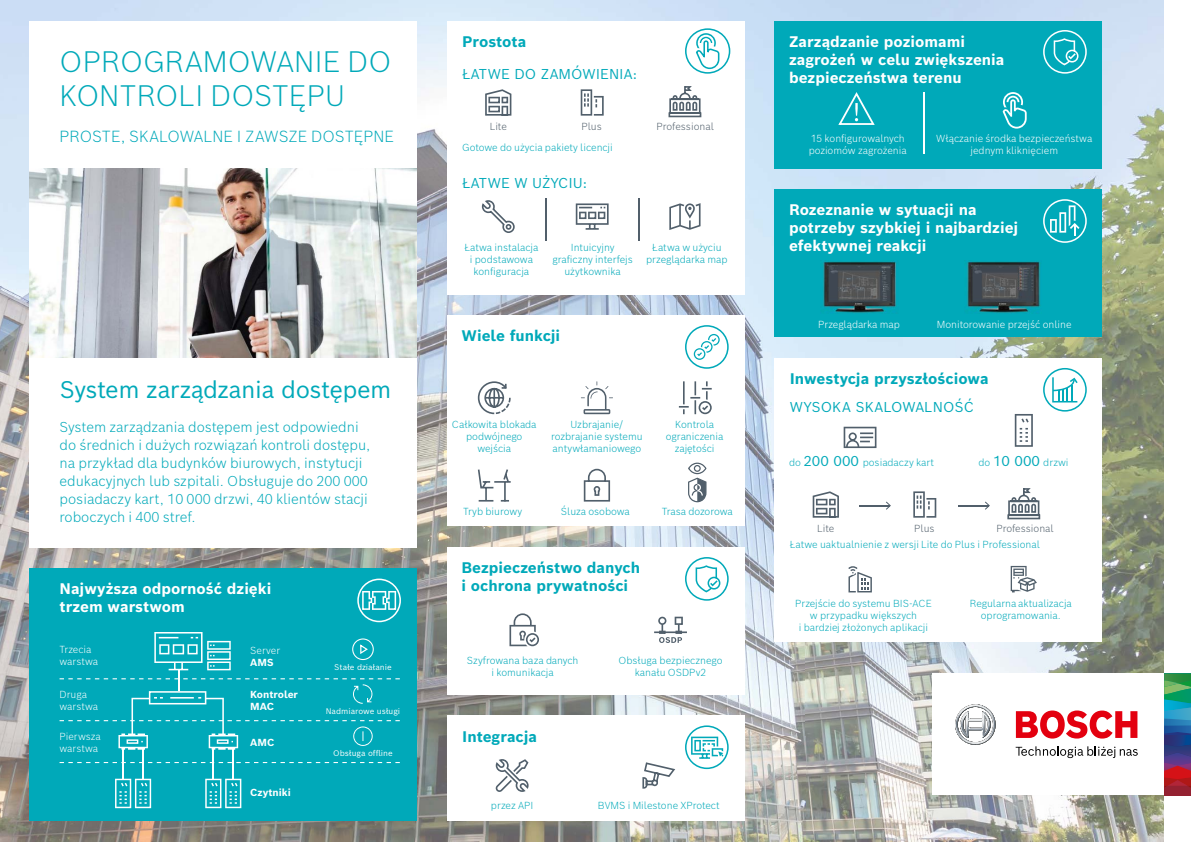
<style>
.page{position:relative;width:1191px;height:842px;background:#fff}
.page>*{position:absolute;margin:0;border:0;box-sizing:border-box;transform-origin:0 0}
.t1{font:300 29px/34.8px "Bosch Sans";color:#00a9b9}
.t2{font:23.5px "Bosch Sans";letter-spacing:-.02em;color:#00a9b9}
.t3{font:300 15.8px "Bosch Sans";color:#00a9b9}
.t4{font:700 15px/18px "Bosch Sans";color:#fff}
.t5{font:700 15px/18px "Bosch Sans";color:#00a9b9}
.t6{font:300 14px/18px "Bosch Sans";color:#00a9b9}
.t7{font:14px "Bosch Sans";color:#00a9b9}
.t8{font:300 10px/12px "Bosch Sans";color:#00a9b9;text-align:center}
.t9{font:300 10px/12px "Bosch Sans";color:#fff}
.t10{font:300 10px "Bosch Sans";color:#515f6b}
.t11{font:700 10px/12px "Bosch Sans";color:#fff}
.t12{font:8px "Bosch Sans";color:#fff}
.s1{font-weight:400;font-size:14px}
</style>
<div class="page">
<img style="left:0;top:0;width:630px;height:842px">
<img style="left:630px;top:0;width:455px;height:210px">
<img style="left:1085px;top:0;width:79px;height:842px">
<img style="left:630px;top:210px;width:175px;height:632px">
<img style="left:805px;top:337px;width:281px;height:505px">
<div style="left:30px;top:568px;width:387px;height:253px;background:#00a9b9"></div>
<div style="left:446px;top:547px;width:298px;height:148px;background:#fff"></div>
<div style="left:446px;top:21px;width:298px;height:274px;background:#fff"></div>
<div style="left:774px;top:21px;width:327px;height:147px;background:#00a9b9"></div>
<div style="left:446px;top:716px;width:298px;height:105px;background:#fff"></div>
<div style="left:774px;top:189px;width:327px;height:148px;background:#00a9b9"></div>
<div style="left:30px;top:358px;width:387px;height:189px;background:#fff"></div>
<div style="left:30px;top:21px;width:387px;height:147px;background:#fff"></div>
<img style="left:30px;top:168px;width:387px;height:190px">
<div style="left:446px;top:315px;width:298px;height:211px;background:#fff"></div>
<div style="left:774px;top:358px;width:327px;height:284px;background:#fff"></div>
<img style="left:823px;top:260px;width:74px;height:53px">
<svg style="left:576px;top:203px;width:32px;height:27px"></svg>
<svg style="left:669px;top:203px;width:31px;height:27px"></svg>
<svg style="left:485px;top:89px;width:26px;height:27px"></svg>
<svg style="left:482px;top:200px;width:33px;height:33px"></svg>
<hr style="left:545px;top:199px;width:1px;height:42px;background:#515f6b">
<hr style="left:638px;top:199px;width:1px;height:42px;background:#515f6b">
<svg style="left:838px;top:92px;width:36px;height:33px"></svg>
<svg style="left:496px;top:759px;width:32px;height:33px"></svg>
<hr style="left:923px;top:93px;width:1px;height:61px;background:#fff">
<svg style="left:509px;top:613px;width:30px;height:33px"></svg>
<hr style="left:122px;top:748px;width:2px;height:31px;background:#fff">
<hr style="left:142px;top:748px;width:2px;height:31px;background:#fff">
<svg style="left:115px;top:779px;width:36px;height:29px"></svg>
<hr style="left:213px;top:748px;width:1px;height:31px;background:#fff">
<hr style="left:232px;top:748px;width:2px;height:31px;background:#fff">
<svg style="left:205px;top:779px;width:36px;height:29px"></svg>
<svg style="left:60px;top:762px;width:340px;height:1px"></svg>
<svg style="left:642px;top:762px;width:33px;height:27px"></svg>
<svg style="left:685px;top:28px;width:45px;height:46px"></svg>
<svg style="left:1043px;top:30px;width:43px;height:44px"></svg>
<svg style="left:1043px;top:199px;width:43px;height:44px"></svg>
<svg style="left:685px;top:557px;width:43px;height:44px"></svg>
<svg style="left:1002px;top:92px;width:24px;height:37px"></svg>
<svg style="left:357px;top:579px;width:44px;height:43px"></svg>
<svg style="left:685px;top:725px;width:43px;height:44px"></svg>
<svg style="left:668px;top:86px;width:33px;height:31px"></svg>
<svg style="left:580px;top:89px;width:23px;height:27px"></svg>
<svg style="left:654px;top:617px;width:33px;height:26px"></svg>
<svg style="left:581px;top:381px;width:32px;height:33px"></svg>
<svg style="left:478px;top:469px;width:32px;height:33px"></svg>
<svg style="left:685px;top:325px;width:43px;height:44px"></svg>
<svg style="left:478px;top:381px;width:32px;height:33px"></svg>
<svg style="left:812px;top:491px;width:27px;height:27px"></svg>
<hr style="left:859px;top:505px;width:31px;height:1px;background:#515f6b">
<svg style="left:886px;top:501px;width:5px;height:9px"></svg>
<hr style="left:958px;top:505px;width:31px;height:1px;background:#515f6b">
<svg style="left:984px;top:501px;width:6px;height:9px"></svg>
<svg style="left:843px;top:427px;width:33px;height:21px"></svg>
<svg style="left:1014px;top:414px;width:18px;height:33px"></svg>
<svg style="left:848px;top:566px;width:24px;height:26px"></svg>
<svg style="left:1010px;top:566px;width:27px;height:26px"></svg>
<svg style="left:1043px;top:368px;width:43px;height:44px"></svg>
<svg style="left:913px;top:491px;width:23px;height:27px"></svg>
<svg style="left:1007px;top:488px;width:33px;height:31px"></svg>
<svg style="left:60px;top:632px;width:340px;height:118px"></svg>
<svg style="left:679px;top:381px;width:32px;height:33px"></svg>
<svg style="left:584px;top:469px;width:26px;height:33px"></svg>
<svg style="left:688px;top:463px;width:18px;height:39px"></svg>
<img style="left:967px;top:260px;width:74px;height:54px">
<div style="left:933px;top:674px;width:258px;height:121px;background:#fff"></div>
<svg style="left:1164px;top:674px;width:27px;height:121px;background:#4d5e72"></svg>
<svg style="left:955px;top:704px;width:40px;height:41px"></svg>
<svg style="left:1016px;top:710px;width:121px;height:28px"></svg>
<svg style="left:1015px;top:746px;width:122px;height:12px"></svg>
<h1 class="t1" style="left:60px;top:43px;width:333px">OPROGRAMOWANIE DO<br>KONTROLI DOSTĘPU</h1>
<h3 class="t3" style="left:60px;top:126px;width:336px">PROSTE, SKALOWALNE I ZAWSZE DOSTĘPNE</h3>
<h2 class="t2" style="left:60px;top:373px;width:333px">System zarządzania dostępem</h2>
<p class="t6" style="left:60px;top:418px;width:312px">System zarządzania dostępem jest odpowiedni do średnich i dużych rozwiązań kontroli dostępu, na przykład dla budynków biurowych, instytucji edukacyjnych lub szpitali. Obsługuje do 200 000 posiadaczy kart, 10 000 drzwi, 40 klientów stacji roboczych i 400 stref.</p>
<h3 class="t4" style="left:60px;top:580px;width:213px">Najwyższa odporność dzięki trzem warstwom</h3>
<p class="t9" style="left:60px;top:643px;width:40px">Trzecia warstwa</p>
<p class="t9" style="left:250px;top:644px;width:31px">Server</p>
<p class="t11" style="left:250px;top:656px;width:25px">AMS</p>
<p class="t9" style="left:60px;top:688px;width:40px">Druga warstwa</p>
<p class="t11" style="left:250px;top:688px;width:49px">Kontroler<br>MAC</p>
<p class="t9" style="left:60px;top:730px;width:43px">Pierwsza warstwa</p>
<p class="t11" style="left:250px;top:736px;width:26px">AMC</p>
<p class="t11" style="left:250px;top:786px;width:42px">Czytniki</p>
<p class="t12" style="left:334px;top:662px;width:59px">Stałe działanie</p>
<p class="t12" style="left:326px;top:706px;width:76px">Nadmiarowe usługi</p>
<p class="t12" style="left:333px;top:748px;width:61px">Obsługa offline</p>
<h3 class="t5" style="left:462px;top:32px;width:65px">Prostota</h3>
<h3 class="t7" style="left:462px;top:65px;width:176px">ŁATWE DO ZAMÓWIENIA:</h3>
<p class="t10" style="left:490px;top:120px;width:19px">Lite</p>
<p class="t10" style="left:581px;top:120px;width:22px">Plus</p>
<p class="t10" style="left:656px;top:120px;width:59px">Professional</p>
<p class="t8" style="left:462px;top:141px;width:152px">Gotowe do użycia pakiety licencji</p>
<h3 class="t7" style="left:462px;top:173px;width:127px">ŁATWE W UŻYCIU:</h3>
<p class="t8" style="left:464px;top:241px;width:75px">Łatwa instalacja i podstawowa konfiguracja</p>
<p class="t8" style="left:552px;top:241px;width:82px">Intuicyjny graficzny interfejs użytkownika</p>
<p class="t8" style="left:646px;top:241px;width:83px">Łatwa w użyciu przeglądarka map</p>
<h3 class="t5" style="left:461px;top:327px;width:100px">Wiele funkcji</h3>
<p class="t8" style="left:452px;top:418px;width:86px">Całkowita blokada podwójnego wejścia</p>
<p class="t8" style="left:551px;top:418px;width:93px">Uzbrajanie/ rozbrajanie systemu antywłamaniowego</p>
<p class="t8" style="left:666px;top:418px;width:59px">Kontrola ograniczenia zajętości</p>
<p class="t8" style="left:463px;top:505px;width:61px">Tryb biurowy</p>
<p class="t8" style="left:561px;top:505px;width:71px">Śluza osobowa</p>
<p class="t8" style="left:662px;top:505px;width:72px">Trasa dozorowa</p>
<h3 class="t5" style="left:461px;top:558px;width:180px">Bezpieczeństwo danych i ochrona prywatności</h3>
<p class="t8" style="left:467px;top:654px;width:113px">Szyfrowana baza danych i komunikacja</p>
<p class="t8" style="left:618px;top:654px;width:105px">Obsługa bezpiecznego kanału OSDPv2</p>
<h3 class="t5" style="left:462px;top:727px;width:76px">Integracja</h3>
<p class="t8" style="left:491px;top:799px;width:44px">przez API</p>
<p class="t8" style="left:598px;top:799px;width:123px">BVMS i Milestone XProtect</p>
<h3 class="t4" style="left:789px;top:32px;width:217px">Zarządzanie poziomami zagrożeń w celu zwiększenia bezpieczeństwa terenu</h3>
<p class="t9" style="left:808px;top:132px;width:99px">15 konfigurowalnych poziomów zagrożenia</p>
<p class="t9" style="left:936px;top:132px;width:158px;text-align:center">Włączanie środka bezpieczeństwa jednym kliknięciem</p>
<h3 class="t4" style="left:789px;top:201px;width:231px">Rozeznanie w sytuacji na potrzeby szybkiej i najbardziej efektywnej reakcji</h3>
<p class="t9" style="left:818px;top:318px;width:83px">Przeglądarka map</p>
<p class="t9" style="left:937px;top:318px;width:136px">Monitorowanie przejść online</p>
<h3 class="t5" style="left:789px;top:369px;width:200px">Inwestycja przyszłościowa</h3>
<h3 class="t7" style="left:789px;top:398px;width:186px">WYSOKA SKALOWALNOŚĆ</h3>
<p class="t8" style="left:789px;top:456px;width:147px">do <span class="s1">200 000</span> posiadaczy kart</p>
<p class="t8" style="left:978px;top:456px;width:92px">do <span class="s1">10 000</span> drzwi</p>
<p class="t10" style="left:817px;top:522px;width:19px">Lite</p>
<p class="t10" style="left:914px;top:522px;width:22px">Plus</p>
<p class="t10" style="left:996px;top:522px;width:59px">Professional</p>
<p class="t8" style="left:789px;top:538px;width:252px">Łatwe uaktualnienie z wersji Lite do Plus i Professional</p>
<p class="t8" style="left:795px;top:597px;width:138px">Przejście do systemu BIS-ACE w przypadku większych<br>i bardziej złożonych aplikacji</p>
<p class="t8" style="left:969px;top:597px;width:104px">Regularna aktualizacja oprogramowania.</p>
</div>
